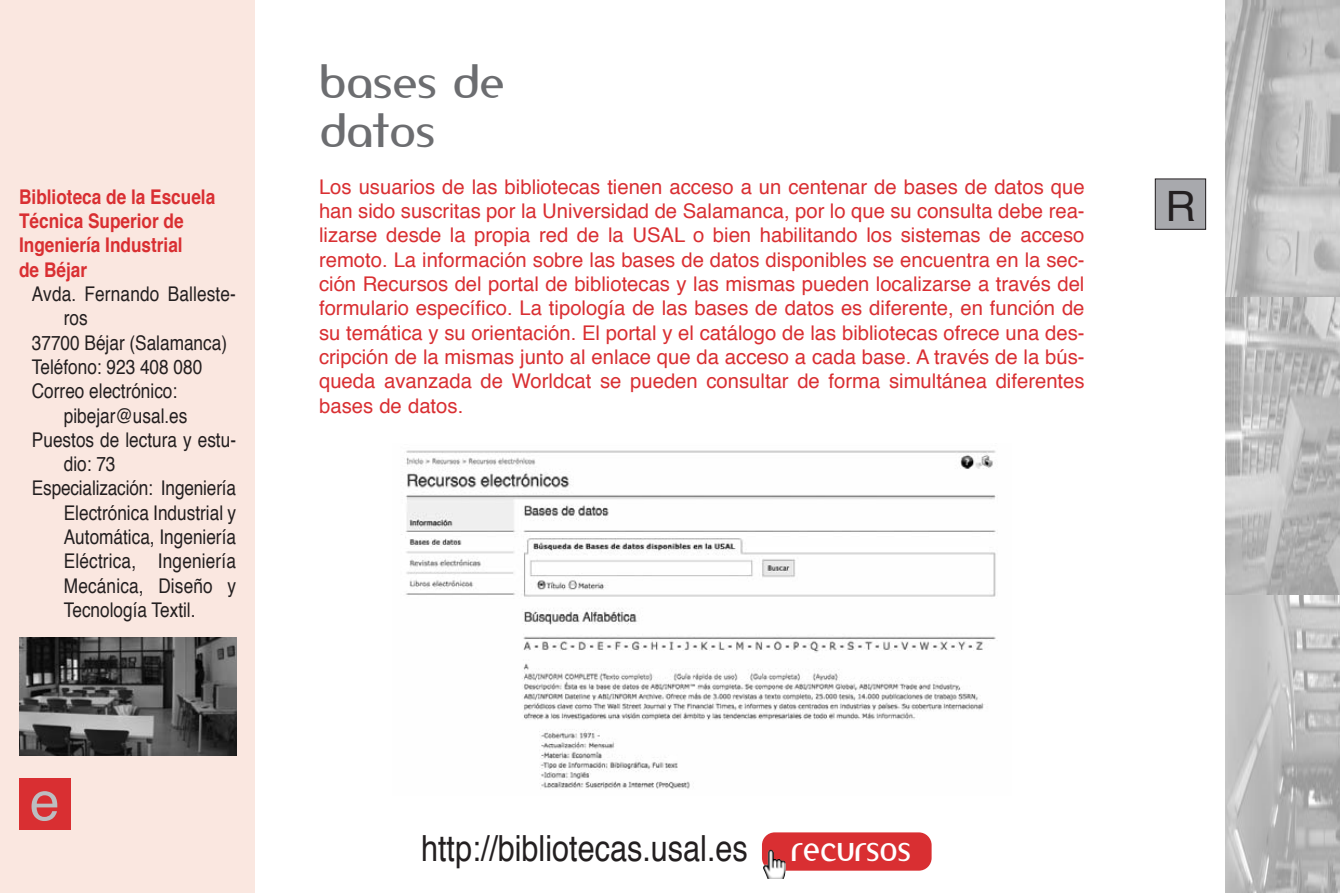
<style>
.page{position:relative;width:1340px;height:893px;background:#fff}
.page>*{position:absolute;margin:0;border:0;box-sizing:border-box;transform-origin:0 0}
.t1{font:54px "Helvetica";color:#bcbdc0}
.t2{font:45px/49.5px "Amerika Sans";color:#6c6d70}
.t3{font:41.85px "Helvetica";color:#231f20}
.t4{font:36px "Helvetica";color:#231f20;scale:.85 1}
.t5{font:20.25px/24.3px "Helvetica";color:#d92f32;text-align:justify}
.t6{font:20.25px "Helvetica";color:#231f20;scale:.85 1}
.t7{font:700 20.25px/24.3px "Helvetica";color:#d92f32;scale:.85 1}
.s1{font-family:"Amerika Sans";color:#fff}
</style>
<div class="page">
<div style="left:0;top:0;width:255px;height:893px;background:#fae7e0"></div>
<img style="left:1225px;top:0;width:114px;height:893px">
<img style="left:19px;top:638px;width:217px;height:118px">
<div style="left:19px;top:778px;width:51px;height:51px;background:#d92f32"></div>
<div style="left:1155px;top:179px;width:50px;height:50px;background:#a8a9ad"></div>
<div style="left:1154px;top:179px;width:51px;height:51px;border:1px solid #231f20"></div>
<img style="left:401px;top:450px;width:595px;height:339px">
<div style="left:762px;top:832px;width:169px;height:39px;background:#d92f32;border-radius:13px"></div>
<img style="left:763px;top:850px;width:22px;height:29px">
<p class="t7" style="left:19px;top:186px;width:232px">Biblioteca de la Escuela<br>Técnica Superior de<br>Ingeniería Industrial<br>de Béjar</p>
<p class="t6" style="left:32px;top:285px;width:242px">Avda. Fernando Balleste-</p>
<p class="t6" style="left:64px;top:310px;width:30px">ros</p>
<p class="t6" style="left:32px;top:334px;width:231px">37700 Béjar (Salamanca)</p>
<p class="t6" style="left:32px;top:358px;width:202px">Teléfono: 923 408 080</p>
<p class="t6" style="left:32px;top:383px;width:173px">Correo electrónico:</p>
<p class="t6" style="left:64px;top:407px;width:147px">pibejar@usal.es</p>
<p class="t6" style="left:32px;top:431px;width:242px">Puestos de lectura y estu-</p>
<p class="t6" style="left:64px;top:456px;width:62px">dio: 73</p>
<p class="t6" style="left:32px;top:480px;width:242px">Especialización: Ingeniería</p>
<p class="t6" style="left:64px;top:504px;width:204px">Electrónica Industrial y</p>
<p class="t6" style="left:64px;top:528px;width:204px">Automática, Ingeniería</p>
<p class="t6" style="left:64px;top:553px;width:204px">Eléctrica, Ingeniería</p>
<p class="t6" style="left:64px;top:577px;width:204px">Mecánica, Diseño y</p>
<p class="t6" style="left:64px;top:601px;width:156px">Tecnología Textil.</p>
<h1 class="t1" style="left:30px;top:778px;width:32px">e</h1>
<h2 class="t2" style="left:319px;top:56px;width:187px">bases de datos</h2>
<p class="t5" style="left:319px;top:176px;width:767px">Los usuarios de las bibliotecas tienen acceso a un centenar de bases de datos que han sido suscritas por la Universidad de Salamanca, por lo que su consulta debe rea&shy;lizarse desde la propia red de la USAL o bien habilitando los sistemas de acceso remoto. La información sobre las bases de datos disponibles se encuentra en la sec&shy;ción Recursos del portal de bibliotecas y las mismas pueden localizarse a través del formulario específico. La tipología de las bases de datos es diferente, en función de su temática y su orientación. El portal y el catálogo de las bibliotecas ofrece una des&shy;cripción de la mismas junto al enlace que da acceso a cada base. A través de la bús&shy;queda avanzada de Worldcat se pueden consultar de forma simultánea diferentes bases de datos.</p>
<h3 class="t4" style="left:421px;top:834px;width:577px">http://bibliotecas.usal.es <span class="s1">recursos</span></h3>
<h3 class="t3" style="left:1165px;top:188px;width:32px">R</h3>
</div>
